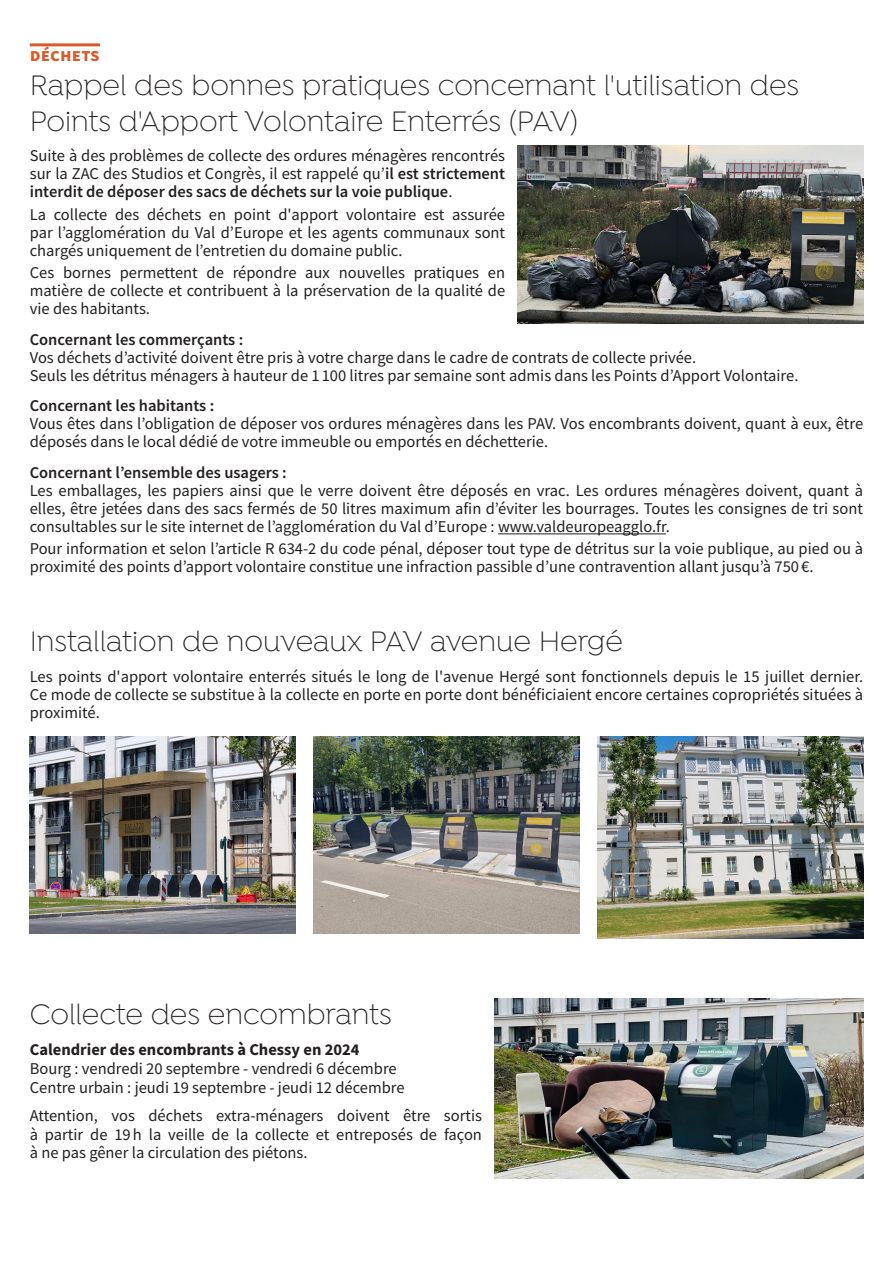
<style>
.page{position:relative;width:893px;height:1263px;background:#fff}
.page>*{position:absolute;margin:0;border:0;box-sizing:border-box;transform-origin:0 0}
.t1{font:300 30px/36px "Isidora";color:#231f20}
.t2{font:700 18.75px "Source Sans Pro";letter-spacing:.005em;color:#d95a26}
.t3{font:16.5px/18px "Source Sans Pro";color:#231f20;text-align:justify}
.t4{font:600 16.5px "Source Sans Pro";color:#231f20}
.t5{font:700 16.5px "Source Sans Pro";color:#231f20}
.s1{font-weight:600}
</style>
<div class="page">
<hr style="left:30px;top:43px;width:70px;height:3px;background:#d95a26">
<hr style="left:498px;top:533px;width:168px;height:1px;background:#231f20">
<img style="left:30px;top:736px;width:266px;height:197px">
<img style="left:597px;top:736px;width:266px;height:202px">
<img style="left:314px;top:736px;width:265px;height:197px">
<img style="left:495px;top:999px;width:368px;height:179px">
<img style="left:518px;top:146px;width:345px;height:178px">
<p class="t2" style="left:30px;top:42px;width:71px">déchets</p>
<p class="t1" style="left:30px;top:69px;width:771px">Rappel des bonnes pratiques concernant l'utilisation des<br>Points d'Apport Volontaire Enterrés (PAV)</p>
<p class="t3" style="left:30px;top:147px;width:477px">Suite à des problèmes de collecte des ordures ménagères rencontrés sur la ZAC des Studios et Congrès, il est rappelé qu’<span class="s1">il est strictement interdit de déposer des sacs de déchets sur la voie publique</span>.</p>
<p class="t3" style="left:30px;top:205px;width:477px">La collecte des déchets en point d'apport volontaire est assurée par l’agglomération du Val d’Europe et les agents communaux sont chargés uniquement de l’entretien du domaine public.</p>
<p class="t3" style="left:30px;top:263px;width:477px">Ces bornes permettent de répondre aux nouvelles pratiques en matière de collecte et contribuent à la préservation de la qualité de vie des habitants.</p>
<p class="t4" style="left:30px;top:328px;width:215px">Concernant les commerçants :</p>
<p class="t3" style="left:30px;top:348px;width:668px">Vos déchets d’activité doivent être pris à votre charge dans le cadre de contrats de collecte privée.</p>
<p class="t3" style="left:30px;top:366px;width:770px">Seuls les détritus ménagers à hauteur de 1 100 litres par semaine sont admis dans les Points d’Apport Volontaire.</p>
<p class="t4" style="left:30px;top:395px;width:186px">Concernant les habitants :</p>
<p class="t3" style="left:30px;top:415px;width:835px">Vous êtes dans l’obligation de déposer vos ordures ménagères dans les PAV. Vos encombrants doivent, quant à eux, être déposés dans le local dédié de votre immeuble ou emportés en déchetterie.</p>
<p class="t4" style="left:30px;top:462px;width:259px">Concernant l’ensemble des usagers :</p>
<p class="t3" style="left:30px;top:482px;width:835px">Les emballages, les papiers ainsi que le verre doivent être déposés en vrac. Les ordures ménagères doivent, quant à elles, être jetées dans des sacs fermés de 50 litres maximum afin d’éviter les bourrages. Toutes les consignes de tri sont consultables sur le site internet de l’agglomération du Val d’Europe : www.valdeuropeagglo.fr.</p>
<p class="t3" style="left:30px;top:540px;width:835px">Pour information et selon l’article R 634-2 du code pénal, déposer tout type de détritus sur la voie publique, au pied ou à proximité des points d’apport volontaire constitue une infraction passible d’une contravention allant jusqu’à 750€.</p>
<p class="t1" style="left:30px;top:625px;width:595px">Installation de nouveaux PAV avenue Hergé</p>
<p class="t3" style="left:30px;top:667px;width:835px">Les points d'apport volontaire enterrés situés le long de l'avenue Hergé sont fonctionnels depuis le 15 juillet dernier.<br>Ce mode de collecte se substitue à la collecte en porte en porte dont bénéficiaient encore certaines copropriétés situées à proximité.</p>
<p class="t1" style="left:30px;top:998px;width:363px">Collecte des encombrants</p>
<p class="t5" style="left:30px;top:1038px;width:331px">Calendrier des encombrants à Chessy en 2024</p>
<p class="t3" style="left:30px;top:1059px;width:368px">Bourg : vendredi 20 septembre - vendredi 6 décembre</p>
<p class="t3" style="left:30px;top:1078px;width:376px">Centre urbain : jeudi 19 septembre - jeudi 12 décembre</p>
<p class="t3" style="left:30px;top:1106px;width:454px;line-height:18.8px">Attention, vos déchets extra-ménagers doivent être sortis à partir de 19h la veille de la collecte et entreposés de façon à ne pas gêner la circulation des piétons.</p>
</div>
